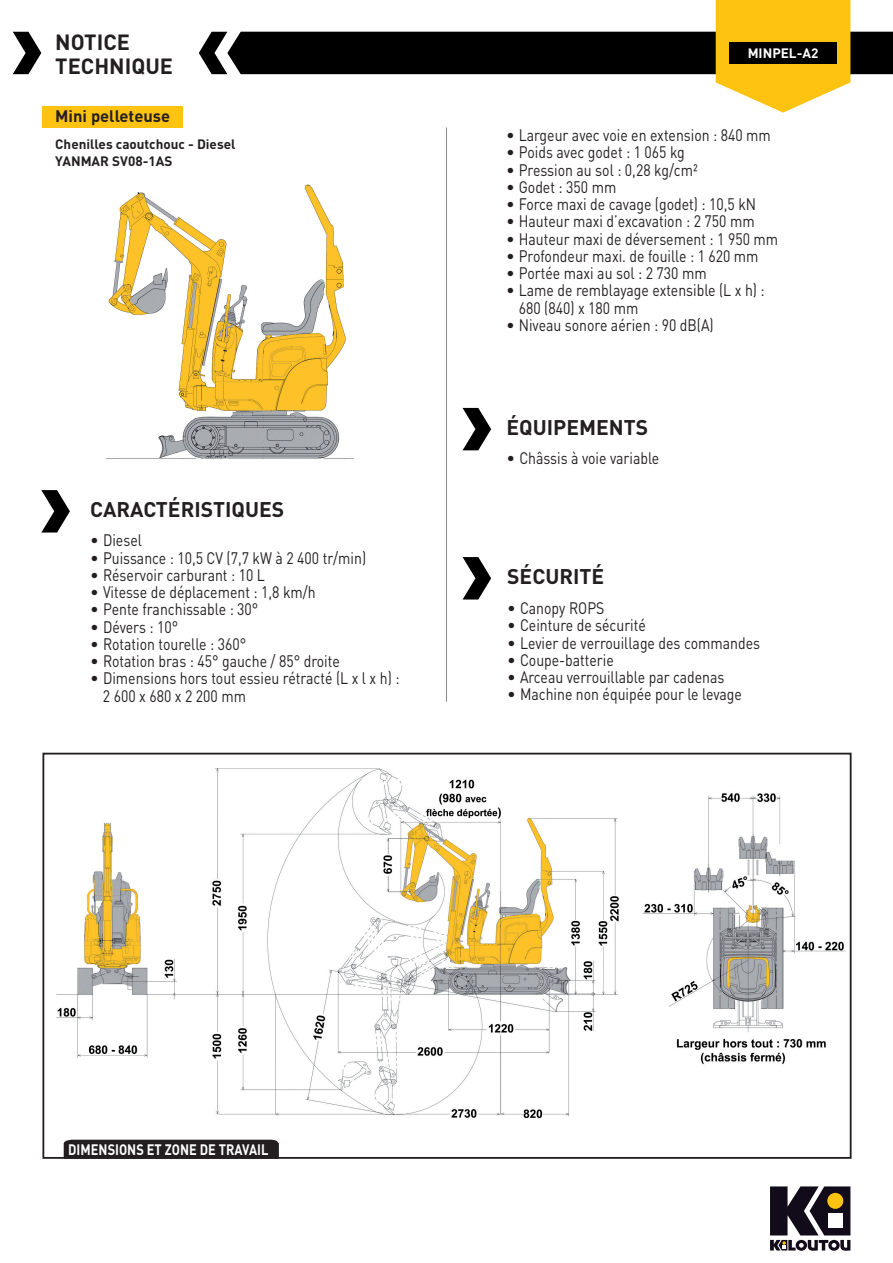
<style>
.page{position:relative;width:893px;height:1263px;background:#fff}
.page>*{position:absolute;margin:0;border:0;box-sizing:border-box;transform-origin:0 0}
.t1{font:700 21.75px/24.5px "DIN";color:#231f20}
.t2{font:700 21px "DIN";color:#231f20}
.t3{font:16.5px/17.2px "DIN";color:#231f20}
.t4{font:700 16.5px "DIN";color:#231f20}
.t5{font:700 15px "DIN";color:#fff;scale:.85 1}
.t6{font:700 13.5px/16.2px "DIN";color:#231f20}
.t7{font:700 13.5px "DIN";color:#fff}
</style>
<div class="page">
<img style="left:56px;top:768px;width:790px;height:351px">
<div style="left:42px;top:753px;width:810px;height:406px;border:2px solid #231f20"></div>
<svg style="left:13px;top:32px;width:28px;height:42px"></svg>
<svg style="left:199px;top:0;width:694px;height:113px"></svg>
<svg style="left:770px;top:1186px;width:80px;height:65px"></svg>
<div style="left:43px;top:106px;width:140px;height:22px;background:#fec210"></div>
<hr style="left:446px;top:128px;width:1px;height:574px;background:#8a8c8f">
<div style="left:729px;top:42px;width:108px;height:22px;background:#000001"></div>
<img style="left:106px;top:184px;width:247px;height:275px">
<svg style="left:41px;top:490px;width:29px;height:42px"></svg>
<svg style="left:463px;top:408px;width:28px;height:42px"></svg>
<svg style="left:463px;top:557px;width:28px;height:42px"></svg>
<div style="left:64px;top:1140px;width:215px;height:19px;background:#231f20"></div>
<h1 class="t1" style="left:55px;top:29px;width:119px">NOTICE<br>TECHNIQUE</h1>
<p class="t4" style="left:55px;top:105px;width:116px">Mini pelleteuse</p>
<p class="t6" style="left:55px;top:136px;width:182px">Chenilles caoutchouc - Diesel<br>YANMAR SV08-1AS</p>
<p class="t2" style="left:90px;top:496px;width:196px">CARACTÉRISTIQUES</p>
<p class="t3" style="left:90px;top:531px;width:53px">• Diesel</p>
<p class="t3" style="left:90px;top:549px;width:277px">• Puissance : 10,5 CV (7,7 kW à 2 400 tr/min)</p>
<p class="t3" style="left:90px;top:566px;width:176px">• Réservoir carburant : 10 L</p>
<p class="t3" style="left:90px;top:583px;width:227px">• Vitesse de déplacement : 1,8 km/h</p>
<p class="t3" style="left:90px;top:600px;width:170px">• Pente franchissable : 30°</p>
<p class="t3" style="left:90px;top:618px;width:90px">• Dévers : 10°</p>
<p class="t3" style="left:90px;top:635px;width:158px">• Rotation tourelle : 360°</p>
<p class="t3" style="left:90px;top:652px;width:251px">• Rotation bras : 45° gauche / 85° droite</p>
<p class="t3" style="left:103px;top:669px;width:298px;text-indent:-13px">• Dimensions hors tout essieu rétracté (L x l x h) :<br>2 600 x 680 x 2 200 mm</p>
<p class="t7" style="left:748px;top:45px;width:72px">MINPEL-A2</p>
<p class="t3" style="left:506px;top:126px;width:266px">• Largeur avec voie en extension : 840 mm</p>
<p class="t3" style="left:506px;top:143px;width:180px">• Poids avec godet : 1 065 kg</p>
<p class="t3" style="left:506px;top:161px;width:193px">• Pression au sol : 0,28 kg/cm²</p>
<p class="t3" style="left:506px;top:178px;width:112px">• Godet : 350 mm</p>
<p class="t3" style="left:506px;top:195px;width:252px">• Force maxi de cavage (godet) : 10,5 kN</p>
<p class="t3" style="left:506px;top:212px;width:250px">• Hauteur maxi d’excavation : 2 750 mm</p>
<p class="t3" style="left:506px;top:230px;width:274px">• Hauteur maxi de déversement : 1 950 mm</p>
<p class="t3" style="left:506px;top:247px;width:254px">• Profondeur maxi. de fouille : 1 620 mm</p>
<p class="t3" style="left:506px;top:264px;width:202px">• Portée maxi au sol : 2 730 mm</p>
<p class="t3" style="left:519px;top:281px;width:247px;text-indent:-13px">• Lame de remblayage extensible (L x h) :<br>680 (840) x 180 mm</p>
<p class="t3" style="left:506px;top:316px;width:209px">• Niveau sonore aérien : 90 dB(A)</p>
<p class="t2" style="left:507px;top:414px;width:143px">ÉQUIPEMENTS</p>
<p class="t3" style="left:507px;top:449px;width:154px">• Châssis à voie variable</p>
<p class="t2" style="left:507px;top:563px;width:98px">SÉCURITÉ</p>
<p class="t3" style="left:507px;top:599px;width:99px">• Canopy ROPS</p>
<p class="t3" style="left:507px;top:616px;width:140px">• Ceinture de sécurité</p>
<p class="t3" style="left:507px;top:634px;width:254px">• Levier de verrouillage des commandes</p>
<p class="t3" style="left:507px;top:651px;width:108px">• Coupe-batterie</p>
<p class="t3" style="left:507px;top:668px;width:219px">• Arceau verrouillable par cadenas</p>
<p class="t3" style="left:507px;top:685px;width:236px">• Machine non équipée pour le levage</p>
<p class="t5" style="left:68px;top:1139px;width:237px">DIMENSIONS ET ZONE DE TRAVAIL</p>
</div>
